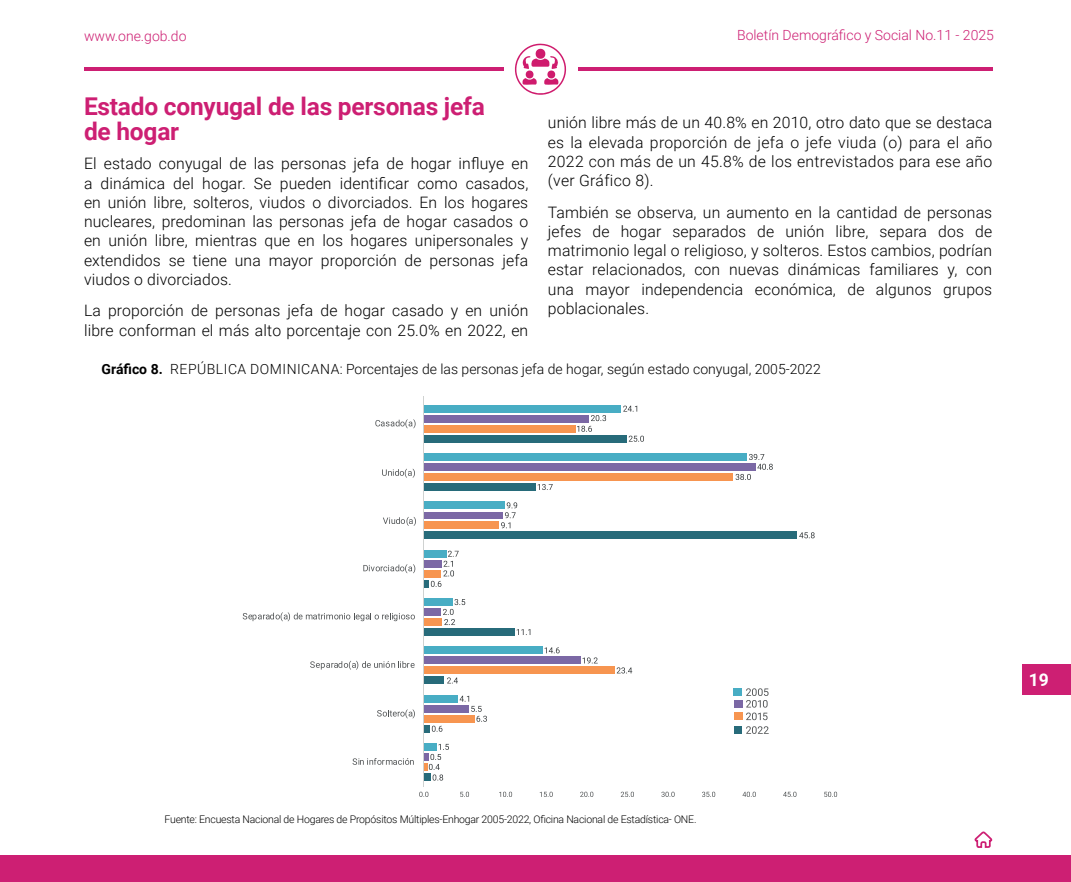
<style>
.page{position:relative;width:1071px;height:882px;background:#fff}
.page>*{position:absolute;margin:0;border:0;box-sizing:border-box;transform-origin:0 0}
.t1{font:700 24.5px/24.5px "Roboto";letter-spacing:-.01em;color:#cd1f73}
.t2{font:700 17.5px "Roboto";color:#fff}
.t3{font:300 15.75px/19.2px "Roboto";letter-spacing:.01em;color:#000;text-align:justify}
.t4{font:300 14px "Roboto";color:#000}
.t5{font:300 14px "Roboto";color:#cd1f73}
.t6{font:300 10.5px "Roboto";letter-spacing:-.02em;color:#000}
.s1{font-weight:700}
</style>
<div class="page">
<div style="left:1022px;top:665px;width:49px;height:30px;background:#cd1f73"></div>
<div style="left:0;top:856px;width:1071px;height:26px;background:#cd1f73"></div>
<svg style="left:974px;top:832px;width:19px;height:16px"></svg>
<hr style="left:84px;top:67px;width:419px;height:4px;background:#cd1f73">
<hr style="left:578px;top:67px;width:414px;height:4px;background:#cd1f73">
<svg style="left:514px;top:43px;width:53px;height:52px"></svg>
<div style="left:734px;top:688px;width:8px;height:8px;background:#48adc4"></div>
<div style="left:734px;top:700px;width:8px;height:8px;background:#7b68a5"></div>
<div style="left:734px;top:713px;width:8px;height:7px;background:#f79550"></div>
<svg style="left:746px;top:688px;width:23px;height:32px"></svg>
<div style="left:734px;top:726px;width:8px;height:8px;background:#276b7a"></div>
<svg style="left:746px;top:726px;width:23px;height:8px"></svg>
<div style="left:424px;top:405px;width:196px;height:8px;background:#48adc4"></div>
<div style="left:424px;top:453px;width:323px;height:8px;background:#48adc4"></div>
<div style="left:424px;top:502px;width:81px;height:7px;background:#48adc4"></div>
<div style="left:424px;top:550px;width:22px;height:8px;background:#48adc4"></div>
<div style="left:424px;top:598px;width:28px;height:8px;background:#48adc4"></div>
<div style="left:424px;top:647px;width:119px;height:7px;background:#48adc4"></div>
<div style="left:424px;top:695px;width:33px;height:8px;background:#48adc4"></div>
<div style="left:424px;top:743px;width:13px;height:8px;background:#48adc4"></div>
<div style="left:424px;top:415px;width:165px;height:8px;background:#7b68a5"></div>
<div style="left:424px;top:463px;width:332px;height:8px;background:#7b68a5"></div>
<div style="left:424px;top:512px;width:79px;height:7px;background:#7b68a5"></div>
<div style="left:424px;top:560px;width:17px;height:8px;background:#7b68a5"></div>
<div style="left:424px;top:608px;width:16px;height:8px;background:#7b68a5"></div>
<div style="left:424px;top:657px;width:156px;height:7px;background:#7b68a5"></div>
<div style="left:424px;top:705px;width:45px;height:7px;background:#7b68a5"></div>
<div style="left:424px;top:425px;width:151px;height:8px;background:#f79550"></div>
<div style="left:424px;top:473px;width:309px;height:8px;background:#f79550"></div>
<div style="left:424px;top:521px;width:75px;height:8px;background:#f79550"></div>
<div style="left:424px;top:570px;width:17px;height:8px;background:#f79550"></div>
<div style="left:424px;top:618px;width:18px;height:8px;background:#f79550"></div>
<div style="left:424px;top:667px;width:190px;height:7px;background:#f79550"></div>
<div style="left:424px;top:715px;width:51px;height:7px;background:#f79550"></div>
<div style="left:424px;top:435px;width:203px;height:8px;background:#276b7a"></div>
<div style="left:424px;top:483px;width:111px;height:8px;background:#276b7a"></div>
<div style="left:424px;top:532px;width:372px;height:7px;background:#276b7a"></div>
<div style="left:424px;top:580px;width:5px;height:8px;background:#276b7a"></div>
<div style="left:424px;top:628px;width:90px;height:8px;background:#276b7a"></div>
<div style="left:424px;top:677px;width:20px;height:7px;background:#276b7a"></div>
<hr style="left:424px;top:397px;width:1px;height:390px;background:#cfd2d1">
<svg style="left:623px;top:406px;width:14px;height:6px"></svg>
<svg style="left:545px;top:647px;width:15px;height:6px"></svg>
<svg style="left:583px;top:657px;width:15px;height:7px"></svg>
<svg style="left:577px;top:415px;width:29px;height:17px"></svg>
<svg style="left:736px;top:454px;width:37px;height:26px"></svg>
<svg style="left:501px;top:502px;width:16px;height:26px"></svg>
<svg style="left:443px;top:599px;width:22px;height:26px"></svg>
<svg style="left:617px;top:667px;width:15px;height:7px"></svg>
<svg style="left:460px;top:696px;width:27px;height:26px"></svg>
<svg style="left:629px;top:436px;width:15px;height:6px"></svg>
<svg style="left:538px;top:484px;width:15px;height:6px"></svg>
<svg style="left:799px;top:532px;width:16px;height:6px"></svg>
<svg style="left:431px;top:551px;width:28px;height:36px"></svg>
<svg style="left:517px;top:629px;width:13px;height:6px"></svg>
<svg style="left:447px;top:677px;width:11px;height:7px"></svg>
<svg style="left:424px;top:725px;width:18px;height:7px"></svg>
<svg style="left:424px;top:744px;width:25px;height:37px"></svg>
<svg style="left:419px;top:792px;width:9px;height:5px"></svg>
<svg style="left:460px;top:792px;width:9px;height:5px"></svg>
<svg style="left:499px;top:792px;width:13px;height:5px"></svg>
<svg style="left:540px;top:792px;width:13px;height:5px"></svg>
<svg style="left:580px;top:792px;width:13px;height:5px"></svg>
<svg style="left:621px;top:792px;width:13px;height:5px"></svg>
<svg style="left:661px;top:792px;width:14px;height:5px"></svg>
<svg style="left:702px;top:792px;width:13px;height:5px"></svg>
<svg style="left:743px;top:792px;width:13px;height:5px"></svg>
<svg style="left:783px;top:792px;width:14px;height:5px"></svg>
<svg style="left:824px;top:792px;width:13px;height:5px"></svg>
<svg style="left:375px;top:419px;width:41px;height:9px"></svg>
<svg style="left:382px;top:469px;width:33px;height:9px"></svg>
<svg style="left:383px;top:517px;width:33px;height:9px"></svg>
<svg style="left:363px;top:564px;width:52px;height:9px"></svg>
<svg style="left:243px;top:612px;width:172px;height:9px"></svg>
<svg style="left:310px;top:661px;width:105px;height:9px"></svg>
<svg style="left:377px;top:709px;width:38px;height:9px"></svg>
<svg style="left:353px;top:758px;width:61px;height:7px"></svg>
<p class="t5" style="left:84px;top:26px;width:104px">www.one.gob.do</p>
<p class="t5" style="left:737px;top:26px;width:258px">Boletín Demográfico y Social No.11 - 2025</p>
<h1 class="t1" style="left:84px;top:93px;width:402px">Estado conyugal de las personas jefa de hogar</h1>
<p class="t3" style="left:84px;top:154px;width:446px">El estado conyugal de las personas jefa de hogar influye en a dinámica del hogar. Se pueden identificar como casados, en unión libre, solteros, viudos o divorciados. En los hogares nucleares, predominan las personas jefa de hogar casados o en unión libre, mientras que en los hogares unipersonales y extendidos se tiene una mayor proporción de personas jefa viudos o divorciados.</p>
<p class="t3" style="left:84px;top:300px;width:446px">La proporción de personas jefa de hogar casado y en unión libre conforman el más alto porcentaje con 25.0% en 2022, en</p>
<p class="t3" style="left:548px;top:113px;width:446px">unión libre más de un 40.8% en 2010, otro dato que se destaca es la elevada proporción de jefa o jefe viuda (o) para el año 2022 con más de un 45.8% de los entrevistados para ese año (ver Gráfico 8).</p>
<p class="t3" style="left:548px;top:202px;width:446px">También se observa, un aumento en la cantidad de personas jefes de hogar separados de unión libre, separa dos de matrimonio legal o religioso, y solteros. Estos cambios, podrían estar relacionados, con nuevas dinámicas familiares y, con una mayor independencia económica, de algunos grupos poblacionales.</p>
<p class="t4" style="left:102px;top:359px;width:721px"><span class="s1">Gráfico 8.</span> REPÚBLICA DOMINICANA: Porcentajes de las personas jefa de hogar, según estado conyugal, 2005-2022</p>
<p class="t6" style="left:165px;top:812px;width:533px">Fuente: Encuesta Nacional de Hogares de Propósitos Múltiples-Enhogar 2005-2022, Oficina Nacional de Estadística- ONE.</p>
<p class="t2" style="left:1029px;top:668px;width:22px">19</p>
</div>
